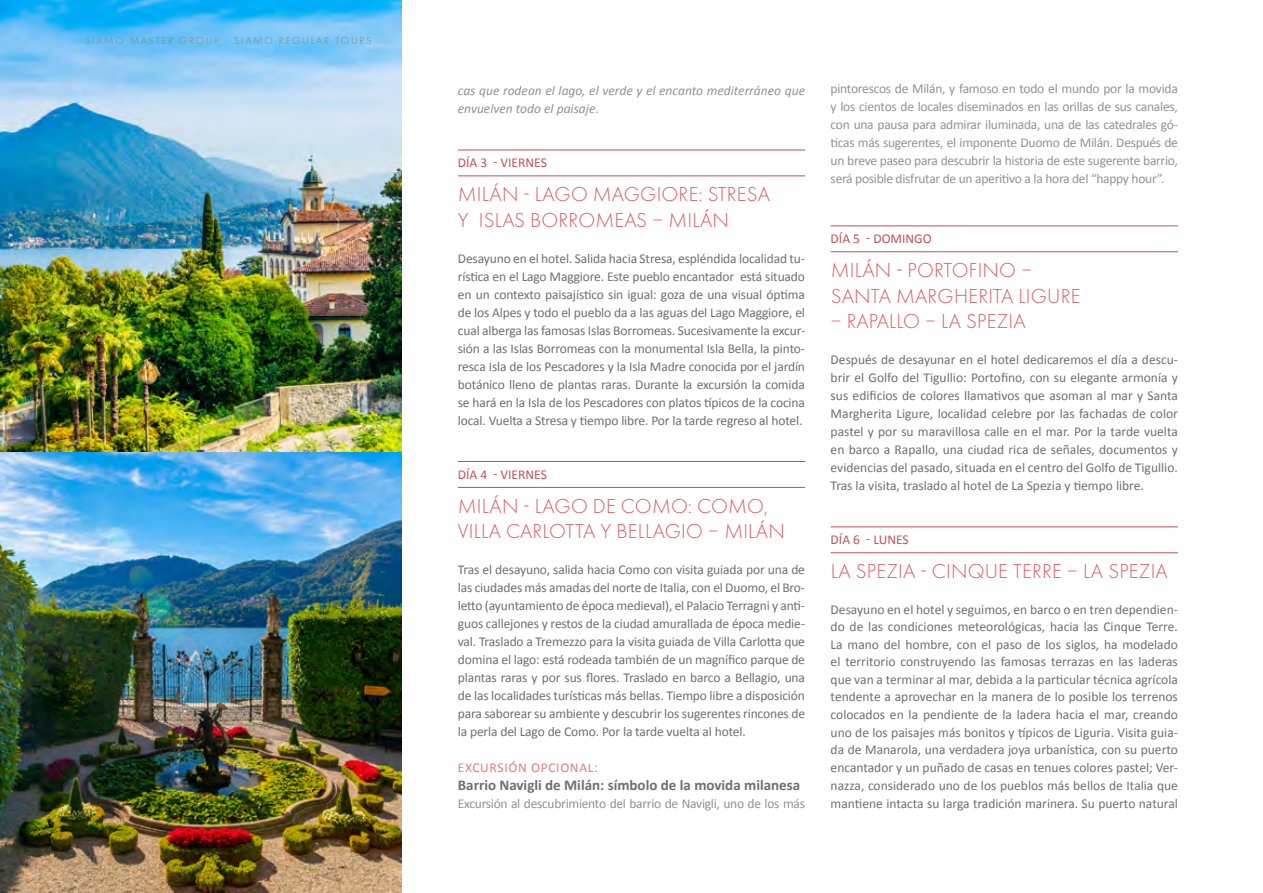
<style>
.page{position:relative;width:1263px;height:893px;background:#fff}
.page>*{position:absolute;margin:0;border:0;box-sizing:border-box;transform-origin:0 0}
.t1{font:300 21px/25.5px "Futura PT";letter-spacing:.01em;color:#dd5a5f}
.t2{font:700 15px "Calibri";color:#706f6f}
.t3{font:13.5px/18px "Calibri";letter-spacing:-.01em;color:#706f6f;text-align:justify}
.t4{font:13.5px/18px "Calibri";letter-spacing:-.02em;color:#929292;text-align:justify}
.t5{font:italic 13.5px/18px "Calibri";color:#929292}
.t6{font:13.5px "Calibri";color:#c35054}
.t7{font:13.5px "Calibri";letter-spacing:.05em;color:#e57e7c}
.t8{font:300 10.5px "Futura PT";letter-spacing:.17em;color:#8d8577}
.s1{font-style:normal}
</style>
<div class="page">
<hr style="left:458px;top:150px;width:347px;height:1px;background:#c35054">
<hr style="left:458px;top:176px;width:347px;height:1px;background:#c35054">
<hr style="left:458px;top:461px;width:347px;height:1px;background:#c35054">
<hr style="left:458px;top:487px;width:347px;height:1px;background:#c35054">
<hr style="left:831px;top:226px;width:347px;height:1px;background:#c35054">
<hr style="left:831px;top:251px;width:347px;height:1px;background:#c35054">
<hr style="left:831px;top:527px;width:347px;height:1px;background:#c35054">
<hr style="left:831px;top:552px;width:347px;height:1px;background:#c35054">
<img style="left:0;top:0;width:402px;height:451px">
<img style="left:0;top:453px;width:402px;height:440px">
<p class="t8" style="left:85px;top:34px;width:288px">SIAMO MASTER GROUP - SIAMO REGULAR TOURS</p>
<p class="t8" style="left:85px;top:853px;width:20px">210</p>
<p class="t5" style="left:458px;top:81px;width:349px">cas que rodean el lago, el verde y el encanto mediterráneo que envuelven todo el paisaje<span class="s1">.</span></p>
<p class="t6" style="left:458px;top:154px;width:91px">DÍA 3 - VIERNES</p>
<h1 class="t1" style="left:458px;top:182px;width:314px">MILÁN - LAGO MAGGIORE: STRESA<br>Y ISLAS BORROMEAS – MILÁN</h1>
<p class="t3" style="left:458px;top:249px;width:349px">Desayuno en el hotel. Salida hacia Stresa, espléndida localidad tu&shy;rística en el Lago Maggiore. Este pueblo encantador está situado en un contexto paisajístico sin igual: goza de una visual óptima de los Alpes y todo el pueblo da a las aguas del Lago Maggiore, el cual alberga las famosas Islas Borromeas. Sucesivamente la excur&shy;sión a las Islas Borromeas con la monumental Isla Bella, la pinto&shy;resca Isla de los Pescadores y la Isla Madre conocida por el jardín botánico lleno de plantas raras. Durante la excursión la comida se hará en la Isla de los Pescadores con platos típicos de la cocina local. Vuelta a Stresa y tiempo libre. Por la tarde regreso al hotel.</p>
<p class="t6" style="left:458px;top:466px;width:91px">DÍA 4 - VIERNES</p>
<h1 class="t1" style="left:458px;top:493px;width:328px">MILÁN - LAGO DE COMO: COMO,<br>VILLA CARLOTTA Y BELLAGIO – MILÁN</h1>
<p class="t3" style="left:458px;top:560px;width:349px">Tras el desayuno, salida hacia Como con visita guiada por una de las ciudades más amadas del norte de Italia, con el Duomo, el Bro&shy;letto (ayuntamiento de época medieval), el Palacio Terragni y anti&shy;guos callejones y restos de la ciudad amurallada de época medie&shy;val. Traslado a Tremezzo para la visita guiada de Villa Carlotta que domina el lago: está rodeada también de un magnífico parque de plantas raras y por sus flores. Traslado en barco a Bellagio, una de las localidades turísticas más bellas. Tiempo libre a disposición para saborear su ambiente y descubrir los sugerentes rincones de la perla del Lago de Como. Por la tarde vuelta al hotel.</p>
<p class="t7" style="left:458px;top:759px;width:141px">EXCURSIÓN OPCIONAL:</p>
<p class="t2" style="left:458px;top:775px;width:344px">Barrio Navigli de Milán: símbolo de la movida milanesa</p>
<p class="t4" style="left:458px;top:794px;width:349px">Excursión al descubrimiento del barrio de Navigli, uno de los más</p>
<p class="t4" style="left:831px;top:79px;width:349px">pintorescos de Milán, y famoso en todo el mundo por la movida y los cientos de locales diseminados en las orillas de sus canales, con una pausa para admirar iluminada, una de las catedrales gó&shy;ticas más sugerentes, el imponente Duomo de Milán. Después de un breve paseo para descubrir la historia de este sugerente barrio, será posible disfrutar de un aperitivo a la hora del “happy hour”.</p>
<p class="t6" style="left:831px;top:230px;width:103px">DÍA 5 - DOMINGO</p>
<h1 class="t1" style="left:831px;top:257px;width:251px">MILÁN - PORTOFINO –<br>SANTA MARGHERITA LIGURE</h1>
<h1 class="t1" style="left:831px;top:308px;width:197px">– RAPALLO – LA SPEZIA</h1>
<p class="t3" style="left:831px;top:350px;width:349px">Después de desayunar en el hotel dedicaremos el día a descu&shy;brir el Golfo del Tigullio: Portofino, con su elegante armonía y sus edificios de colores llamativos que asoman al mar y Santa Margherita Ligure, localidad celebre por las fachadas de color pastel y por su maravillosa calle en el mar. Por la tarde vuelta en barco a Rapallo, una ciudad rica de señales, documentos y evidencias del pasado, situada en el centro del Golfo de Tigullio.<br>Tras la visita, traslado al hotel de La Spezia y tiempo libre.</p>
<p class="t6" style="left:831px;top:531px;width:80px">DÍA 6 - LUNES</p>
<h1 class="t1" style="left:831px;top:558px;width:339px">LA SPEZIA - CINQUE TERRE – LA SPEZIA</h1>
<p class="t3" style="left:831px;top:600px;width:349px">Desayuno en el hotel y seguimos, en barco o en tren dependien&shy;do de las condiciones meteorológicas, hacia las Cinque Terre.<br>La mano del hombre, con el paso de los siglos, ha modelado el territorio construyendo las famosas terrazas en las laderas que van a terminar al mar, debida a la particular técnica agrícola tendente a aprovechar en la manera de lo posible los terrenos colocados en la pendiente de la ladera hacia el mar, creando uno de los paisajes más bonitos y típicos de Liguria. Visita guia&shy;da de Manarola, una verdadera joya urbanística, con su puerto encantador y un puñado de casas en tenues colores pastel; Ver&shy;nazza, considerado uno de los pueblos más bellos de Italia que mantiene intacta su larga tradición marinera. Su puerto natural</p>
</div>
